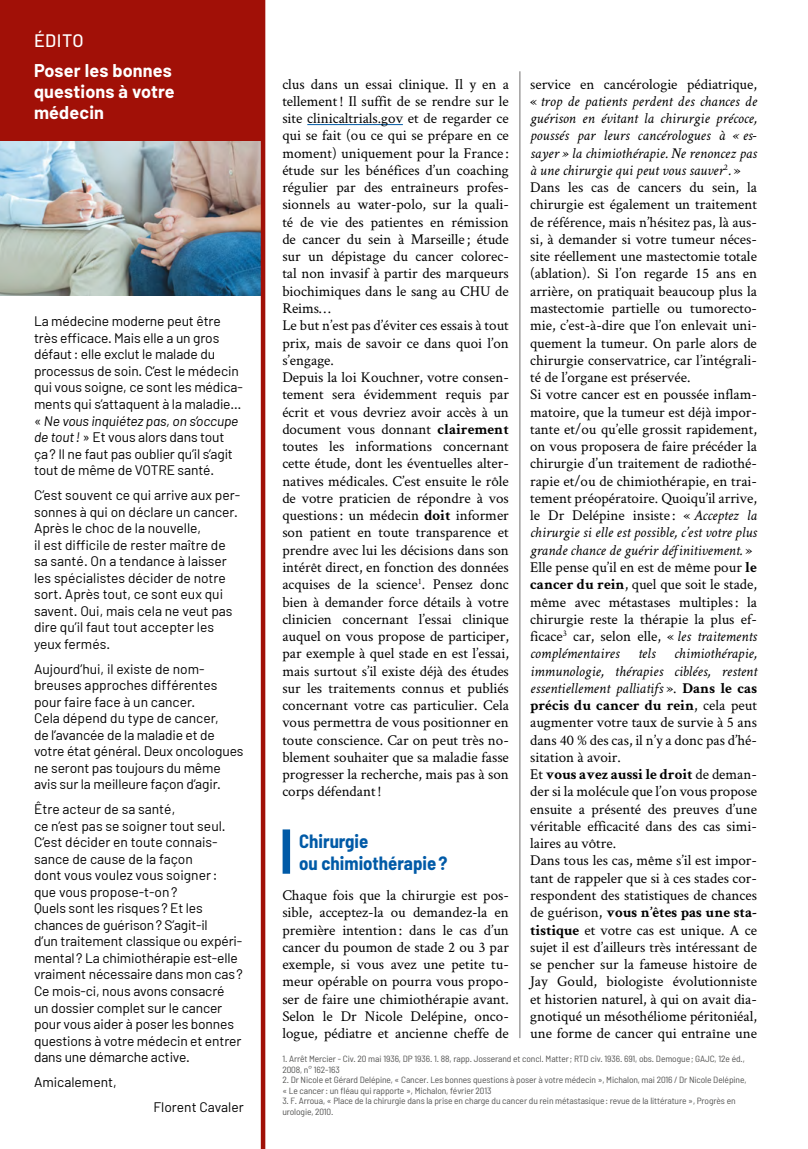
<style>
.page{position:relative;width:808px;height:1149px;background:#fff}
.page>*{position:absolute;margin:0;border:0;box-sizing:border-box;transform-origin:0 0}
.t1{font:700 semi-condensed 18.75px/21.8px "Barlow";color:#005aa7}
.t2{font:700 18px/21px "Barlow";letter-spacing:.01em;color:#fff}
.t3{font:500 18px "Barlow";letter-spacing:.03em;color:#fff}
.t4{font:15px/17.2px "Crimson Text";color:#000}
.t5{font:13.8px/16.5px "Barlow";letter-spacing:-.01em;color:#000}
.t6{font:semi-condensed 9px/10.5px "Barlow";letter-spacing:-.01em;color:#575756;scale:1.06 1}
.s1{font-style:italic}
.s2{font-weight:700}
</style>
<div class="page">
<img style="left:0;top:140px;width:261px;height:156px">
<hr style="left:307px;top:124px;width:96px;height:1px;background:#005aa7">
<div style="left:283px;top:829px;width:7px;height:44px;background:#005aa7"></div>
<hr style="left:519px;top:71px;width:1px;height:966px;background:#706f6f">
<div style="left:0;top:0;width:265px;height:140px;background:#a11007"></div>
<hr style="left:261px;top:0;width:4px;height:1148px;background:#a11007">
<p class="t3" style="left:34px;top:29px;width:51px">ÉDITO</p>
<p class="t2" style="left:34px;top:60px;width:142px">Poser les bonnes questions à votre médecin</p>
<p class="t5" style="left:34px;top:313px;width:210px">La médecine moderne peut être très efficace. Mais elle a un gros défaut: elle exclut le malade du processus de soin. C’est le médecin qui vous soigne, ce sont les médica&shy;ments qui s’attaquent à la maladie… « <span class="s1">Ne vous inquiétez pas, on s’occupe de tout!</span> » Et vous alors dans tout ça? Il ne faut pas oublier qu’il s’agit tout de même de VOTRE santé.</p>
<p class="t5" style="left:34px;top:486px;width:208px">C’est souvent ce qui arrive aux per&shy;sonnes à qui on déclare un cancer.<br>Après le choc de la nouvelle,<br>il est difficile de rester maître de sa santé. On a tendance à laisser les spécialistes décider de notre sort. Après tout, ce sont eux qui savent. Oui, mais cela ne veut pas dire qu’il faut tout accepter les yeux fermés.</p>
<p class="t5" style="left:34px;top:660px;width:211px">Aujourd’hui, il existe de nom&shy;breuses approches différentes pour faire face à un cancer.<br>Cela dépend du type de cancer,<br>de l’avancée de la maladie et de votre état général. Deux oncologues ne seront pas toujours du même avis sur la meilleure façon d’agir.</p>
<p class="t5" style="left:34px;top:800px;width:210px">Être acteur de sa santé,<br>ce n’est pas se soigner tout seul.<br>C’est décider en toute connais&shy;sance de cause de la façon<br>dont vous voulez vous soigner: que vous propose-t-on?<br>Quels sont les risques? Et les chances de guérison? S’agit-il<br>d’un traitement classique ou expéri&shy;mental? La chimiothérapie est-elle vraiment nécessaire dans mon cas?<br>Ce mois-ci, nous avons consacré<br>un dossier complet sur le cancer pour vous aider à poser les bonnes questions à votre médecin et entrer dans une démarche active.</p>
<p class="t5" style="left:34px;top:1073px;width:84px">Amicalement,</p>
<p class="t5" style="left:153px;top:1098px;width:92px">Florent Cavaler</p>
<p class="t4" style="left:282px;top:75px;width:228px">clus dans un essai clinique. Il y en a tellement! Il suffit de se rendre sur le site clinicaltrials.gov et de regarder ce qui se fait (ou ce qui se prépare en ce moment) uniquement pour la France : étude sur les bénéfices d’un coaching régulier par des entraîneurs profes&shy;sionnels au water-polo, sur la quali&shy;té de vie des patientes en rémission de cancer du sein à Marseille ; étude sur un dépistage du cancer colorec&shy;tal non invasif à partir des marqueurs biochimiques dans le sang au CHU de Reims…<br>Le but n’est pas d’éviter ces essais à tout prix, mais de savoir ce dans quoi l’on s’engage.<br>Depuis la loi Kouchner, votre consen&shy;tement sera évidemment requis par écrit et vous devriez avoir accès à un document vous donnant <span class="s2">clairement </span>toutes les informations concernant cette étude, dont les éventuelles alter&shy;natives médicales. C’est ensuite le rôle de votre praticien de répondre à vos questions: un médecin <span class="s2">doit</span> informer son patient en toute transparence et prendre avec lui les décisions dans son intérêt direct, en fonction des données acquises de la science<sup>1</sup>. Pensez donc bien à demander force détails à votre clinicien concernant l’essai clinique auquel on vous propose de participer, par exemple à quel stade en est l’essai, mais surtout s’il existe déjà des études sur les traitements connus et publiés concernant votre cas particulier. Cela vous permettra de vous positionner en toute conscience. Car on peut très no&shy;blement souhaiter que sa maladie fasse progresser la recherche, mais pas à son corps défendant!</p>
<p class="t1" style="left:299px;top:829px;width:150px">Chirurgie<br>ou chimiothérapie ?</p>
<p class="t4" style="left:282px;top:885px;width:228px;text-align:justify">Chaque fois que la chirurgie est pos&shy;sible, acceptez-la ou demandez-la en première intention: dans le cas d’un cancer du poumon de stade 2 ou 3 par exemple, si vous avez une petite tu&shy;meur opérable on pourra vous propo&shy;ser de faire une chimiothérapie avant.<br>Selon le Dr Nicole Delépine, onco&shy;logue, pédiatre et ancienne cheffe de</p>
<p class="t6" style="left:282px;top:1053px;width:438px">1. Arrêt Mercier - Civ. 20 mai 1936, DP 1936. 1. 88, rapp. Josserand et concl. Matter; RTD civ. 1936. 691, obs. Demogue; GAJC, 12e éd.,<br>2008, n° 162-163</p>
<p class="t6" style="left:282px;top:1074px;width:439px">2. Dr Nicole et Gérard Delépine, « Cancer. Les bonnes questions à poser à votre médecin », Michalon, mai 2016 / Dr Nicole Delépine, « Le cancer: un fléau qui rapporte », Michalon, février 2013</p>
<p class="t6" style="left:282px;top:1095px;width:429px">3. F. Arroua, « Place de la chirurgie dans la prise en charge du cancer du rein métastasique: revue de la littérature », Progrès en urologie, 2010.</p>
<p class="t4" style="left:530px;top:75px;width:228px">service en cancérologie pédiatrique, « <span class="s1">trop de patients perdent des chances de guérison en évitant la chirurgie précoce, poussés par leurs cancérologues à « es&shy;sayer » la chimiothérapie. Ne renoncez pas à une chirurgie qui peut vous sauver</span><sup>2</sup><span class="s1">.</span> » Dans les cas de cancers du sein, la chirurgie est également un traitement de référence, mais n’hésitez pas, là aus&shy;si, à demander si votre tumeur néces&shy;site réellement une mastectomie totale (ablation). Si l’on regarde 15 ans en arrière, on pratiquait beaucoup plus la mastectomie partielle ou tumorecto&shy;mie, c’est-à-dire que l’on enlevait uni&shy;quement la tumeur. On parle alors de chirurgie conservatrice, car l’intégrali&shy;té de l’organe est préservée.<br>Si votre cancer est en poussée inflam&shy;matoire, que la tumeur est déjà impor&shy;tante et/ou qu’elle grossit rapidement, on vous proposera de faire précéder la chirurgie d’un traitement de radiothé&shy;rapie et/ou de chimiothérapie, en trai&shy;tement préopératoire. Quoiqu’il arrive, le Dr Delépine insiste : « <span class="s1">Acceptez la chirurgie si elle est possible, c’est votre plus grande chance de guérir définitivement.</span> » Elle pense qu’il en est de même pour <span class="s2">le cancer du rein</span>, quel que soit le stade, même avec métastases multiples: la chirurgie reste la thérapie la plus ef&shy;ficace<sup>3</sup> car, selon elle, « <span class="s1">les traitements complémentaires tels chimiothérapie, immunologie, thérapies ciblées, restent essentiellement palliatifs</span> ». <span class="s2">Dans le cas précis du cancer du rein</span>, cela peut augmenter votre taux de survie à 5 ans dans 40 % des cas, il n’y a donc pas d’hé&shy;sitation à avoir.<br>Et <span class="s2">vous avez aussi le droit</span> de deman&shy;der si la molécule que l’on vous propose ensuite a présenté des preuves d’une véritable efficacité dans des cas simi&shy;laires au vôtre.<br>Dans tous les cas, même s’il est impor&shy;tant de rappeler que si à ces stades cor&shy;respondent des statistiques de chances de guérison, <span class="s2">vous n’êtes pas une sta&shy;tistique</span> et votre cas est unique. A ce sujet il est d’ailleurs très intéressant de se pencher sur la fameuse histoire de Jay Gould, biologiste évolutionniste et historien naturel, à qui on avait dia&shy;gnotiqué un mésothéliome péritoniéal, une forme de cancer qui entraîne une</p>
</div>
